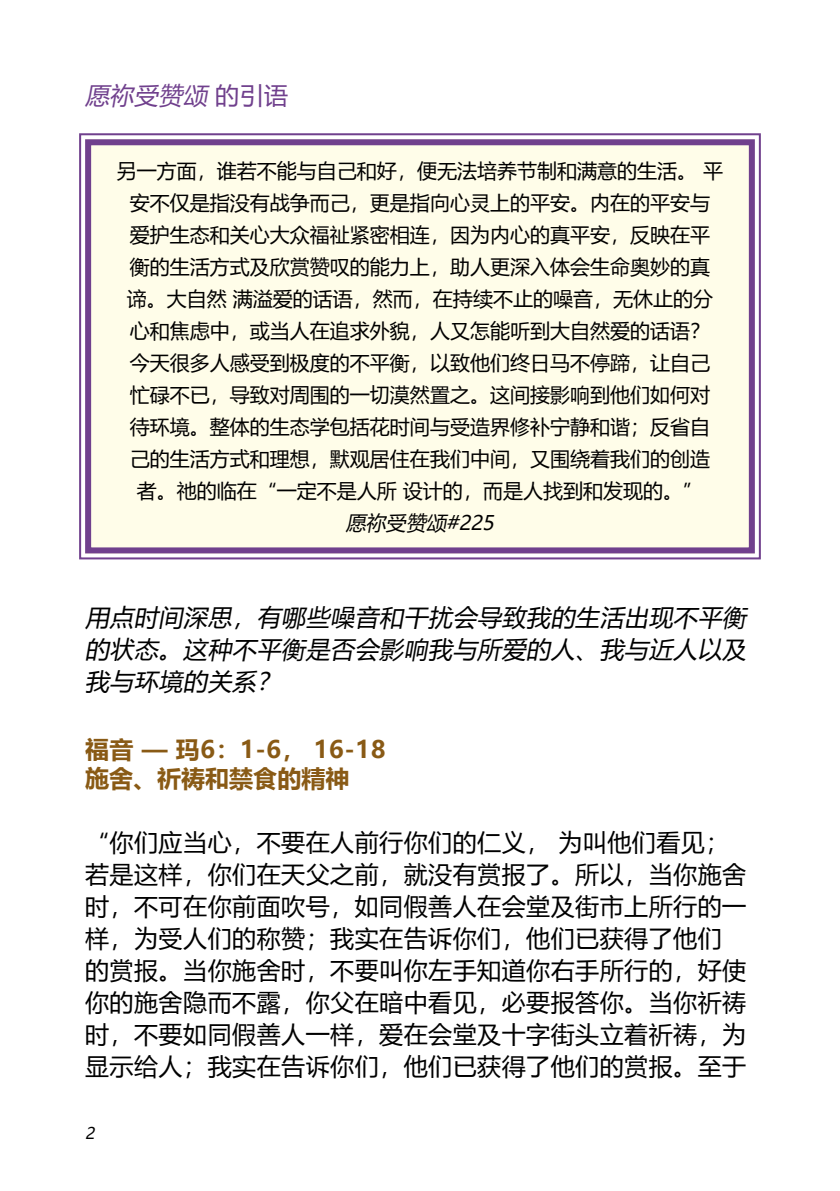
<style>
.page{position:relative;width:840px;height:1191px;background:#fff}
.page>*{position:absolute;margin:0;border:0;box-sizing:border-box;transform-origin:0 0}
.t1{font:24px/32px "Microsoft Ya Hei";letter-spacing:.02em;color:#000}
.t2{font:italic 24px/32px "Microsoft Ya Hei";color:#000;text-align:justify}
.t3{font:700 24px/28.8px "Microsoft Ya Hei";color:#895a15}
.t4{font:italic 24px "Microsoft Ya Hei";color:#70408d}
.t5{font:20px/32px "Microsoft Ya Hei";color:#000;text-align:center}
.t6{font:italic 20px "Microsoft Ya Hei";color:#000}
.t7{font:italic 16px "Microsoft Ya Hei";color:#000}
.s1{font-style:normal}
</style>
<div class="page">
<div style="left:79px;top:133px;width:682px;height:427px;background:#fffde9"></div>
<div style="left:85px;top:139px;width:669px;height:414px;border:6px solid #70408d"></div>
<p class="t4" style="left:85px;top:79px;width:204px">愿祢受赞颂 <span class="s1">的引语</span></p>
<p class="t5" style="left:117px;top:154px;width:607px">另一方面，谁若不能与自己和好，便无法培养节制和满意的生活。 平安不仅是指没有战争而己，更是指向心灵上的平安。内在的平安与<br>爱护生态和关心大众福祉紧密相连，因为内心的真平安，反映在平<br>衡的生活方式及欣赏赞叹的能力上，助人更深入体会生命奥妙的真<br>谛。大自然 满溢爱的话语，然而，在持续不止的噪音，无休止的分心和焦虑中，或当人在追求外貌，人又怎能听到大自然爱的话语？<br>今天很多人感受到极度的不平衡，以致他们终日马不停蹄，让自己<br>忙碌不已，导致对周围的一切漠然置之。这间接影响到他们如何对<br>待环境。整体的生态学包括花时间与受造界修补宁静和谐；反省自<br>己的生活方式和理想，默观居住在我们中间，又围绕着我们的创造<br>者。祂的临在“一定不是人所 设计的，而是人找到和发现的。”</p>
<p class="t6" style="left:346px;top:510px;width:154px">愿祢受赞颂#225</p>
<p class="t2" style="left:85px;top:600px;width:667px">用点时间深思，有哪些噪音和干扰会导致我的生活出现不平衡的状态。这种不平衡是否会影响我与所爱的人、我与近人以及我与环境的关系？</p>
<p class="t3" style="left:85px;top:734px;width:302px">福音 — 玛6：1-6， 16-18施舍、祈祷和禁食的精神</p>
<p class="t1" style="left:85px;top:825px;width:662px">“你们应当心，不要在人前行你们的仁义， 为叫他们看见；若是这样，你们在天父之前，就没有赏报了。所以，当你施舍时，不可在你前面吹号，如同假善人在会堂及街市上所行的一样，为受人们的称赞；我实在告诉你们，他们已获得了他们的赏报。当你施舍时，不要叫你左手知道你右手所行的，好使你的施舍隐而不露，你父在暗中看见，必要报答你。当你祈祷时，不要如同假善人一样，爱在会堂及十字街头立着祈祷，为显示给人；我实在告诉你们，他们已获得了他们的赏报。至于</p>
<p class="t7" style="left:85px;top:1122px;width:15px">2</p>
</div>
